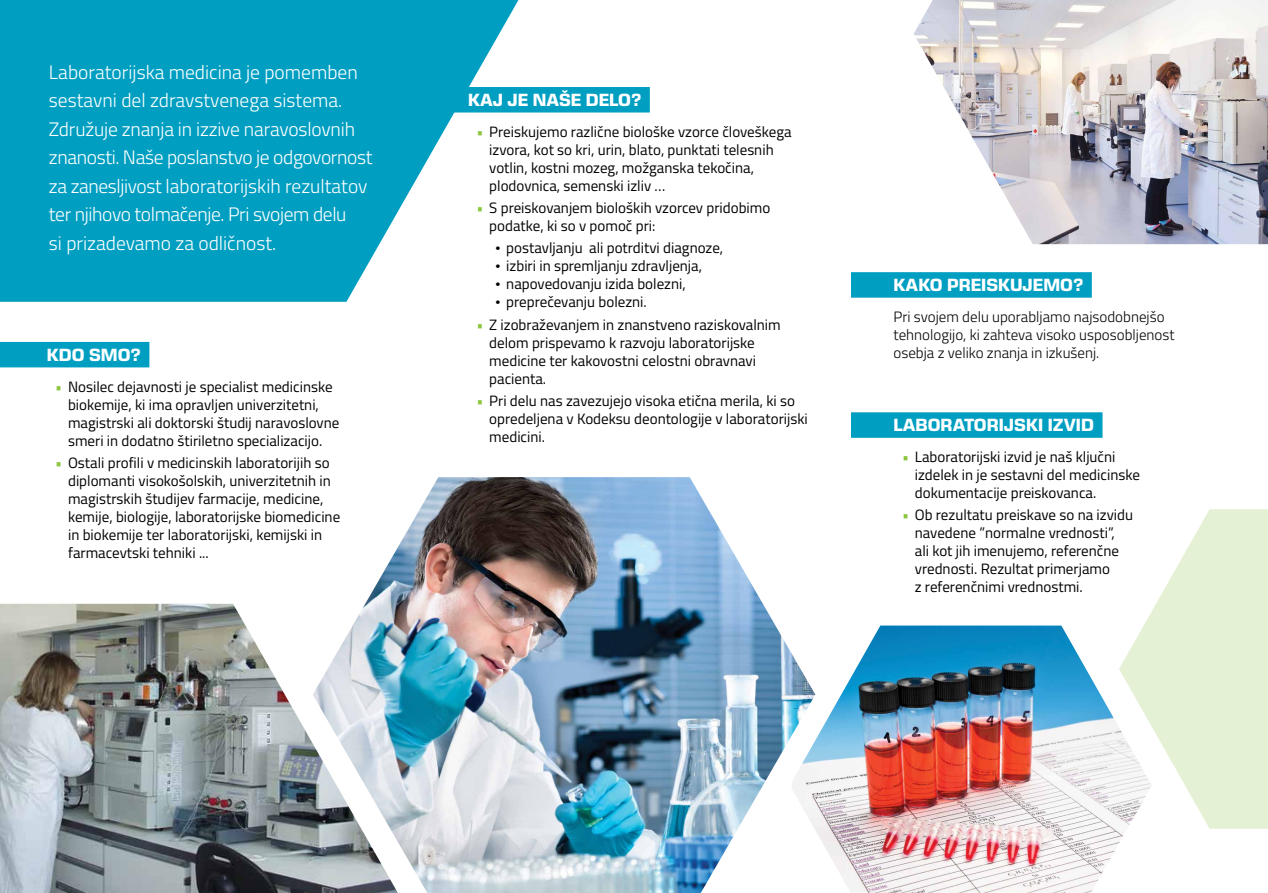
<style>
.page{position:relative;width:1268px;height:893px;background:#fff}
.page>*{position:absolute;margin:0;border:0;box-sizing:border-box;transform-origin:0 0}
.t1{font:300 19.5px/28.5px "Titillium";letter-spacing:-.01em;color:#fff}
.t2{font:700 18px "Eurostile Next LT Pro";color:#fff}
.t3{font:15px/18px "Titillium";color:#000}
.t4{font:300 15px/18px "Titillium";color:#000}
.s1{color:#8dc63f}
.s2{font-family:"Courier New"}
</style>
<div class="page">
<svg style="left:0;top:0;width:518px;height:302px;fill:#009fc2"></svg>
<img style="left:0;top:604px;width:313px;height:289px">
<img style="left:313px;top:477px;width:478px;height:416px">
<img style="left:914px;top:0;width:353px;height:244px">
<div style="left:0;top:342px;width:149px;height:25px;background:#009fc2"></div>
<div style="left:425px;top:87px;width:224px;height:26px;background:#009fc2"></div>
<div style="left:850px;top:272px;width:241px;height:26px;background:#009fc2"></div>
<div style="left:850px;top:412px;width:252px;height:26px;background:#009fc2"></div>
<svg style="left:1143px;top:509px;width:124px;height:320px;fill:#e5f1d4"></svg>
<img style="left:791px;top:626px;width:360px;height:267px">
<p class="t1" style="left:49px;top:57px;width:325px">Laboratorijska medicina je pomemben sestavni del zdravstvenega sistema.<br>Združuje znanja in izzive naravoslovnih znanosti. Naše poslanstvo je odgovornost za zanesljivost laboratorijskih rezultatov ter njihovo tolmačenje. Pri svojem delu<br>si prizadevamo za odličnost.</p>
<p class="t2" style="left:47px;top:345px;width:96px">KDO SMO?</p>
<p class="t3" style="left:68px;top:377px;width:273px;text-indent:-13px"><span class="s1">•</span> Nosilec dejavnosti je specialist medicinske biokemije, ki ima opravljen univerzitetni, magistrski ali doktorski študij naravoslovne smeri in dodatno štiriletno specializacijo.</p>
<p class="t3" style="left:68px;top:453px;width:274px;text-indent:-13px"><span class="s1">•</span> Ostali profili v medicinskih laboratorijih so diplomanti visokošolskih, univerzitetnih in magistrskih študijev farmacije, medicine, kemije, biologije, laboratorijske biomedicine in biokemije ter laboratorijski, kemijski in farmacevtski tehniki ...</p>
<p class="t2" style="left:468px;top:90px;width:175px">KAJ JE NAŠE DELO?</p>
<p class="t3" style="left:489px;top:122px;width:304px;text-indent:-13px"><span class="s1">•</span> Preiskujemo različne biološke vzorce človeškega izvora, kot so kri, urin, blato, punktati telesnih votlin, kostni mozeg, možganska tekočina, plodovnica, semenski izliv …</p>
<p class="t3" style="left:489px;top:198px;width:282px;text-indent:-13px"><span class="s1">•</span> S preiskovanjem bioloških vzorcev pridobimo podatke, ki so v pomoč pri:</p>
<p class="t3" style="left:493px;top:238px;width:231px"><span class="s2">•</span> postavljanju ali potrditvi diagnoze,</p>
<p class="t3" style="left:493px;top:256px;width:210px"><span class="s2">•</span> izbiri in spremljanju zdravljenja,</p>
<p class="t3" style="left:493px;top:274px;width:194px"><span class="s2">•</span> napovedovanju izida bolezni,</p>
<p class="t3" style="left:493px;top:292px;width:155px"><span class="s2">•</span> preprečevanju bolezni.</p>
<p class="t3" style="left:489px;top:315px;width:293px;text-indent:-13px"><span class="s1">•</span> Z izobraževanjem in znanstveno raziskovalnim delom prispevamo k razvoju laboratorijske medicine ter kakovostni celostni obravnavi pacienta.</p>
<p class="t3" style="left:489px;top:391px;width:320px;text-indent:-13px"><span class="s1">•</span> Pri delu nas zavezujejo visoka etična merila, ki so opredeljena v Kodeksu deontologije v laboratorijski medicini.</p>
<p class="t2" style="left:893px;top:275px;width:191px">KAKO PREISKUJEMO?</p>
<p class="t4" style="left:893px;top:307px;width:282px">Pri svojem delu uporabljamo najsodobnejšo tehnologijo, ki zahteva visoko usposobljenost osebja z veliko znanja in izkušenj.</p>
<p class="t2" style="left:893px;top:415px;width:202px">LABORATORIJSKI IZVID</p>
<p class="t3" style="left:914px;top:447px;width:226px;text-indent:-13px"><span class="s1">•</span> Laboratorijski izvid je naš ključni izdelek in je sestavni del medicinske dokumentacije preiskovanca.</p>
<p class="t3" style="left:914px;top:505px;width:220px;text-indent:-13px"><span class="s1">•</span> Ob rezultatu preiskave so na izvidu navedene ”normalne vrednosti”,<br>ali kot jih imenujemo, referenčne vrednosti. Rezultat primerjamo<br>z referenčnimi vrednostmi.</p>
</div>
